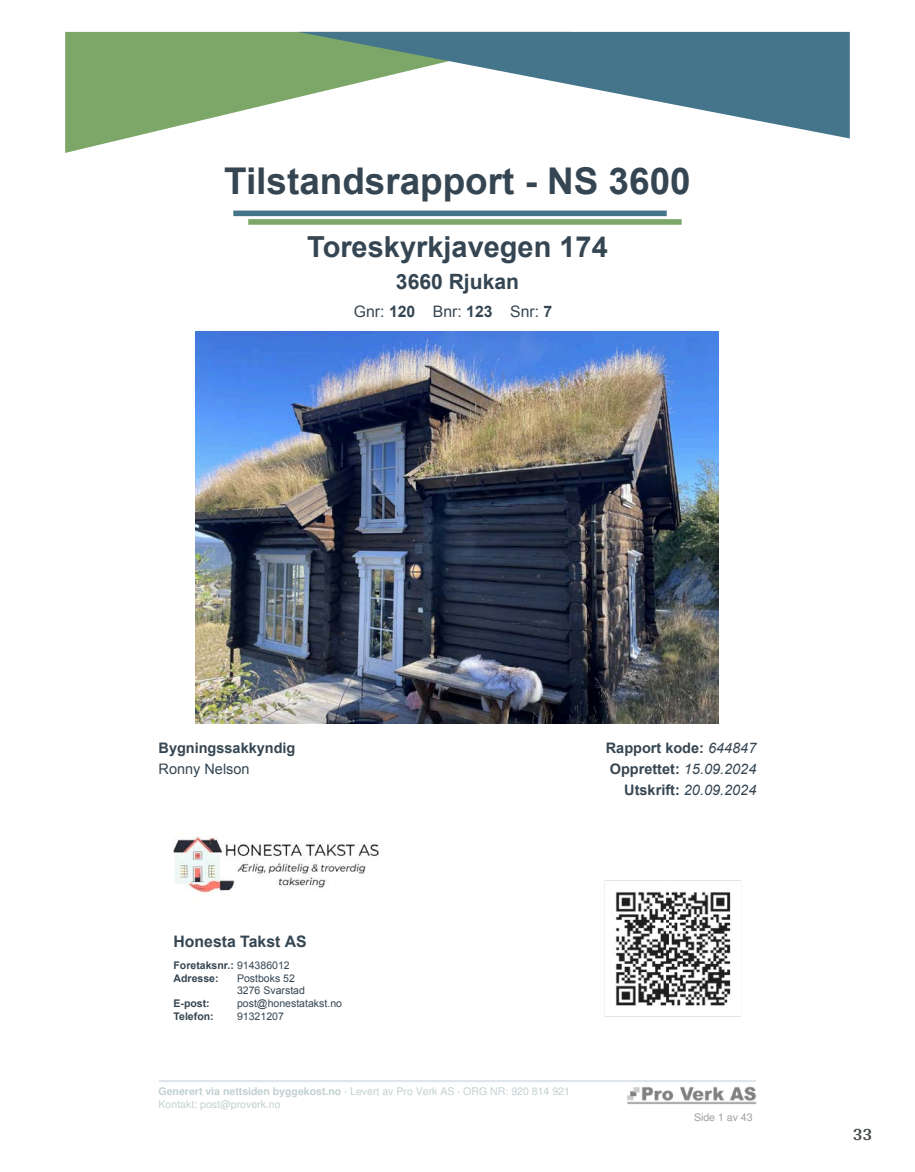
<style>
.page{position:relative;width:915px;height:1172px;background:#fff}
.page>*{position:absolute;margin:0;border:0;box-sizing:border-box;transform-origin:0 0}
.t1{font:700 36.9px "Arial";color:#354652}
.t2{font:700 28.95px "Arial";color:#354652}
.t3{font:700 21px "Arial";color:#354652}
.t4{font:700 18px "Arya";color:#414749}
.t5{font:15.75px "Arial";color:#354652}
.t6{font:700 15.75px "Arial";color:#354652}
.t7{font:700 14.55px/21.1px "Arial";color:#354652;text-align:right}
.t8{font:14.55px "Arial";color:#354652}
.t9{font:10.5px/12.6px "Helvetica";color:#c3d1d1}
.t10{font:10.5px/12.6px "Arial";color:#354652}
.t11{font:700 10.5px/12.6px "Arial";color:#354652}
.t12{font:10.5px "Helvetica";color:#9e9e9e}
.s1{font-weight:700}
.s2{font-weight:400;font-style:italic}
.s3{font-weight:400}
</style>
<div class="page">
<svg style="left:65px;top:32px;width:233px;height:121px;fill:#7ca768"></svg>
<svg style="left:298px;top:32px;width:551px;height:106px"></svg>
<div style="left:233px;top:211px;width:433px;height:5px;background:#44758b"></div>
<div style="left:248px;top:219px;width:433px;height:6px;background:#7ca768"></div>
<img style="left:196px;top:332px;width:522px;height:392px">
<img style="left:173px;top:836px;width:207px;height:57px">
<svg style="left:604px;top:880px;width:137px;height:137px"></svg>
<img style="left:605px;top:881px;width:134px;height:135px">
<svg style="left:159px;top:1080px;width:597px;height:2px"></svg>
<img style="left:627px;top:1086px;width:129px;height:19px">
<h1 class="t1" style="left:224px;top:156px;width:468px">Tilstandsrapport - NS 3600</h1>
<h2 class="t2" style="left:307px;top:227px;width:302px">Toreskyrkjavegen 174</h2>
<h3 class="t3" style="left:396px;top:267px;width:124px">3660 Rjukan</h3>
<h3 class="t5" style="left:354px;top:301px;width:200px">Gnr: <span class="s1">120</span> Bnr: <span class="s1">123</span> Snr: <span class="s1">7</span></h3>
<h3 class="t7" style="left:158px;top:737px;width:138px">Bygningssakkyndig</h3>
<h3 class="t8" style="left:158px;top:759px;width:92px">Ronny Nelson</h3>
<h3 class="t7" style="left:605px;top:737px;width:152px">Rapport kode: <span class="s2">644847<br></span>Opprettet: <span class="s2">15.09.2024<br></span>Utskrift: <span class="s2">20.09.2024</span></h3>
<h3 class="t6" style="left:173px;top:931px;width:135px">Honesta Takst AS</h3>
<p class="t11" style="left:173px;top:959px;width:118px">Foretaksnr.: <span class="s3">914386012<br></span>Adresse:</p>
<p class="t10" style="left:237px;top:972px;width:69px">Postboks 52<br>3276 Svarstad</p>
<p class="t11" style="left:173px;top:997px;width:38px">E-post:</p>
<p class="t10" style="left:237px;top:997px;width:106px">post@honestatakst.no</p>
<p class="t11" style="left:173px;top:1010px;width:42px">Telefon:</p>
<p class="t10" style="left:237px;top:1010px;width:48px">91321207</p>
<p class="t9" style="left:158px;top:1086px;width:413px"><span class="s1">Generert via nettsiden byggekost.no ·</span> Levert av Pro Verk AS <span class="s1">·</span> ORG NR: 920 814 921<br>Kontakt: post@proverk.no</p>
<p class="t12" style="left:693px;top:1113px;width:60px">Side 1 av 43</p>
<h3 class="t4" style="left:852px;top:1123px;width:21px">33</h3>
</div>
